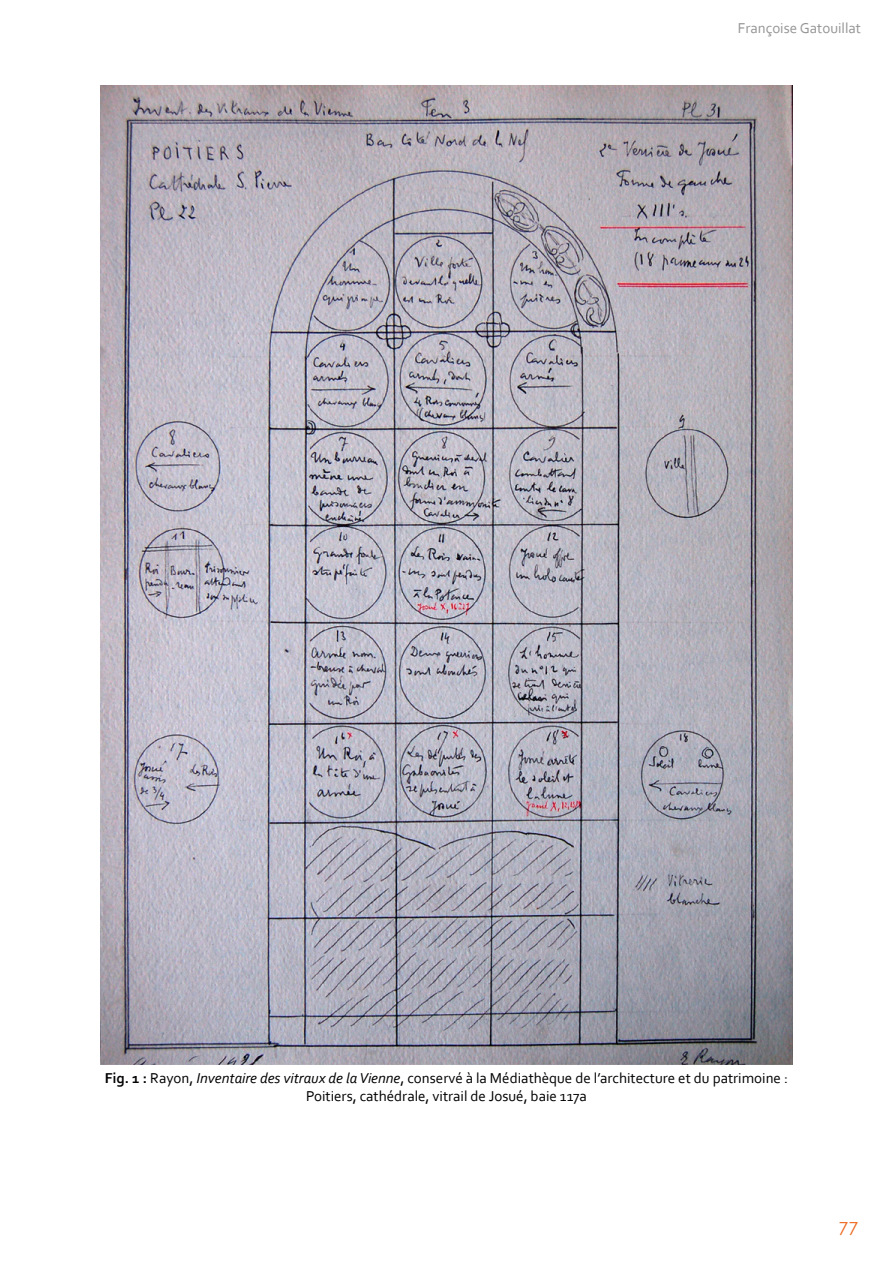
<style>
.page{position:relative;width:893px;height:1263px;background:#fff}
.page>*{position:absolute;margin:0;border:0;box-sizing:border-box;transform-origin:0 0}
.t1{font:18px "Century Gothic";color:#ec671d}
.t2{font:15px/18px "Corbel";color:#000;text-align:center}
.t3{font:15px "Corbel";color:#969696}
.s1{font-weight:700}
.s2{font-style:italic}
</style>
<div class="page">
<img style="left:100px;top:85px;width:693px;height:979px">
<p class="t3" style="left:738px;top:19px;width:125px">Françoise Gatouillat</p>
<p class="t2" style="left:105px;top:1069px;width:685px"><span class="s1">Fig. 1 :</span> Rayon, <span class="s2">Inventaire des vitraux de la Vienne</span>, conservé à la Médiathèque de l’architecture et du patrimoine :<br>Poitiers, cathédrale, vitrail de Josué, baie 117a</p>
<p class="t1" style="left:838px;top:1215px;width:21px">77</p>
</div>
